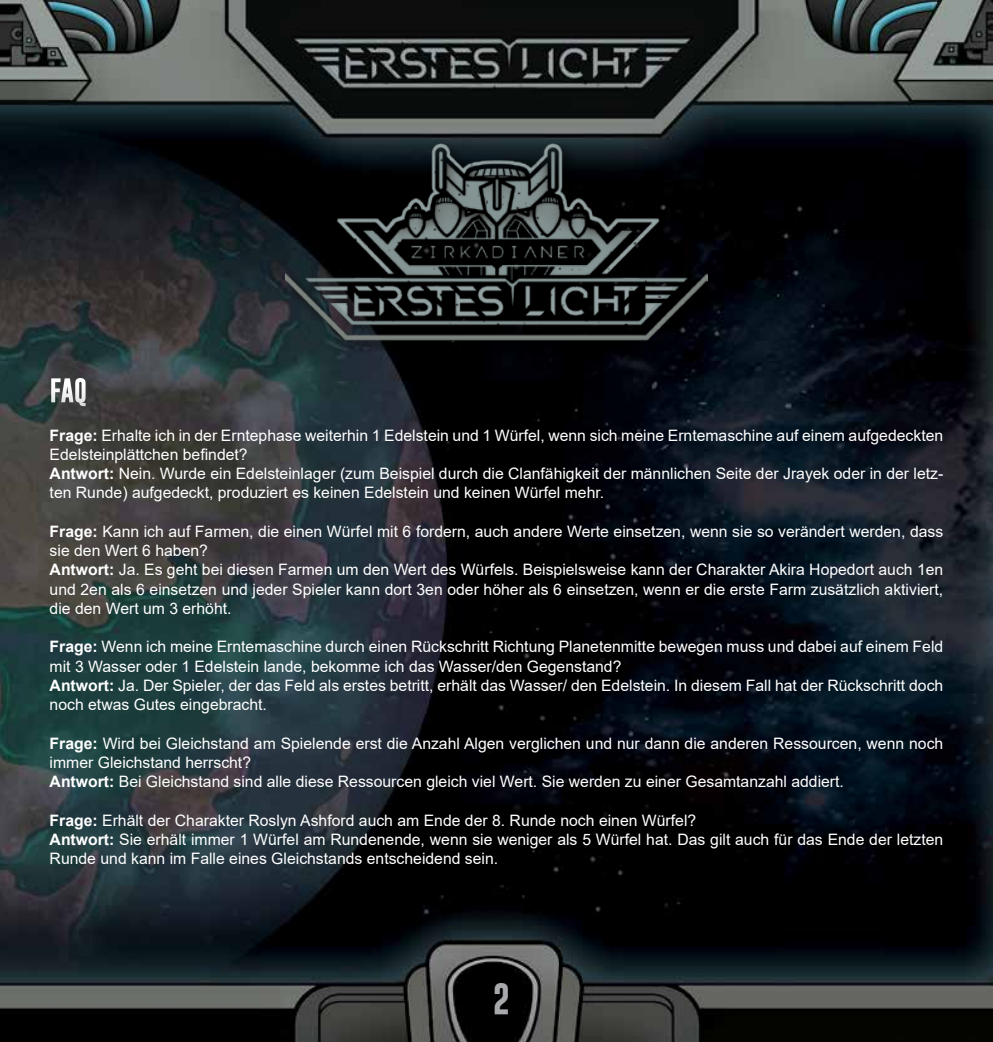
<style>
.page{position:relative;width:993px;height:1042px;background:#fff}
.page>*{position:absolute;margin:0;border:0;box-sizing:border-box;transform-origin:0 0}
.t1{font:700 31.5px "Gobold";color:#a7a9ac}
.t2{font:700 24.5px "Gobold";color:#fff}
.t3{font:15.75px/19.2px "Arial";color:#fff}
.s1{font-weight:700}
</style>
<div class="page">
<img style="left:0;top:0;width:992px;height:1042px">
<div style="left:484px;top:972px;width:34px;height:52px;background:#000"></div>
<div style="left:283px;top:141px;width:440px;height:215px;background:#000;opacity:.75"></div>
<img style="left:285px;top:131px;width:422px;height:220px">
<h2 class="t2" style="left:50px;top:374px;width:39px">FAQ</h2>
<p class="t3" style="left:50px;top:425px;width:894px"><span class="s1">Frage:</span> Erhalte ich in der Erntephase weiterhin 1 Edelstein und 1 Würfel, wenn sich meine Erntemaschine auf einem aufgedeckten Edelsteinplättchen befindet?<br><span class="s1">Antwort:</span> Nein. Wurde ein Edelsteinlager (zum Beispiel durch die Clanfähigkeit der männlichen Seite der Jrayek oder in der letz&shy;ten Runde) aufgedeckt, produziert es keinen Edelstein und keinen Würfel mehr.</p>
<p class="t3" style="left:50px;top:521px;width:894px"><span class="s1">Frage:</span> Kann ich auf Farmen, die einen Würfel mit 6 fordern, auch andere Werte einsetzen, wenn sie so verändert werden, dass sie den Wert 6 haben?<br><span class="s1">Antwort:</span> Ja. Es geht bei diesen Farmen um den Wert des Würfels. Beispielsweise kann der Charakter Akira Hopedort auch 1en und 2en als 6 einsetzen und jeder Spieler kann dort 3en oder höher als 6 einsetzen, wenn er die erste Farm zusätzlich aktiviert, die den Wert um 3 erhöht.</p>
<p class="t3" style="left:50px;top:637px;width:894px"><span class="s1">Frage:</span> Wenn ich meine Erntemaschine durch einen Rückschritt Richtung Planetenmitte bewegen muss und dabei auf einem Feld mit 3 Wasser oder 1 Edelstein lande, bekomme ich das Wasser/den Gegenstand?<br><span class="s1">Antwort:</span> Ja. Der Spieler, der das Feld als erstes betritt, erhält das Wasser/ den Edelstein. In diesem Fall hat der Rückschritt doch noch etwas Gutes eingebracht.</p>
<p class="t3" style="left:50px;top:733px;width:894px"><span class="s1">Frage:</span> Wird bei Gleichstand am Spielende erst die Anzahl Algen verglichen und nur dann die anderen Ressourcen, wenn noch immer Gleichstand herrscht?<br><span class="s1">Antwort:</span> Bei Gleichstand sind alle diese Ressourcen gleich viel Wert. Sie werden zu einer Gesamtanzahl addiert.</p>
<p class="t3" style="left:50px;top:810px;width:894px"><span class="s1">Frage:</span> Erhält der Charakter Roslyn Ashford auch am Ende der 8. Runde noch einen Würfel?<br><span class="s1">Antwort:</span> Sie erhält immer 1 Würfel am Rundenende, wenn sie weniger als 5 Würfel hat. Das gilt auch für das Ende der letzten<br>Runde und kann im Falle eines Gleichstands entscheidend sein.</p>
<h1 class="t1" style="left:493px;top:978px;width:19px">2</h1>
</div>
